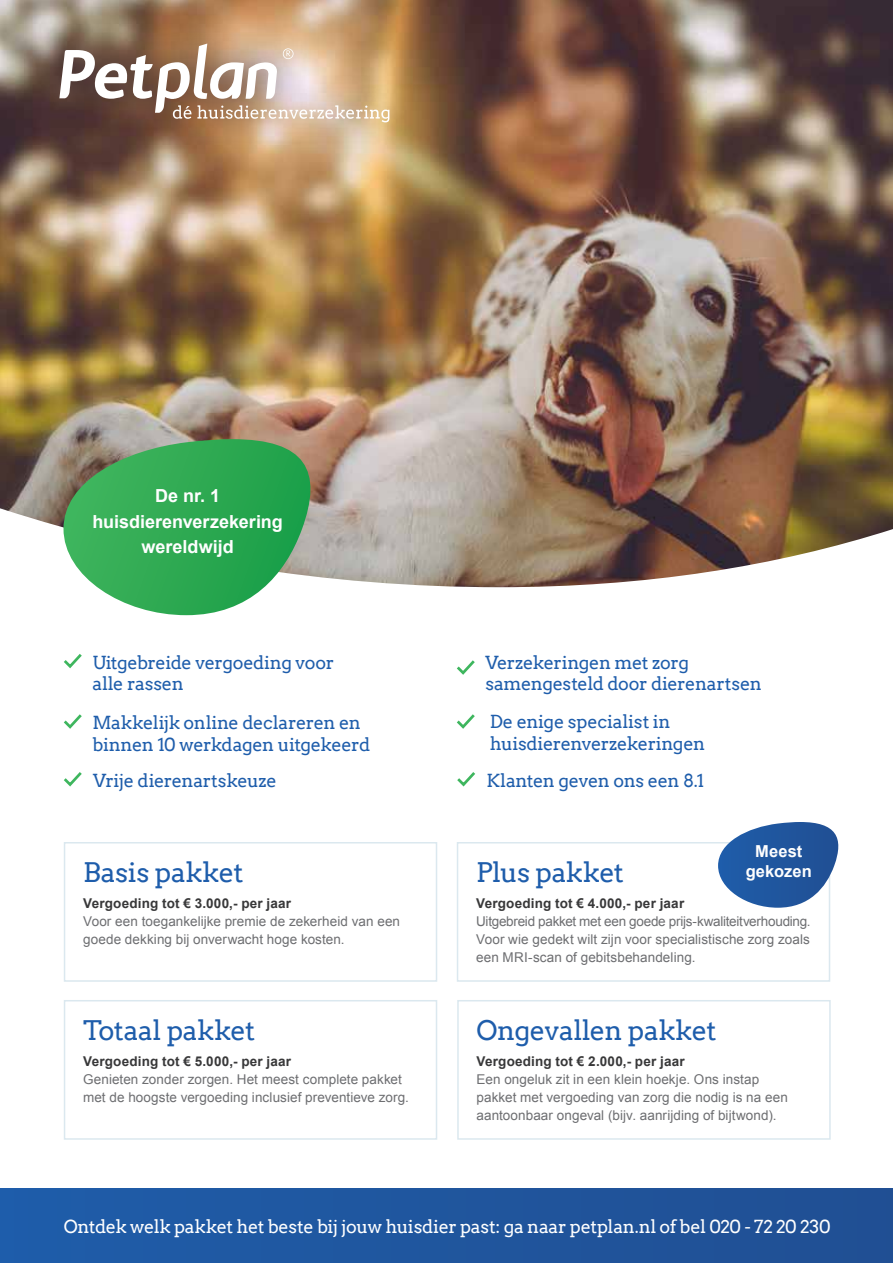
<style>
.page{position:relative;width:893px;height:1263px;background:#fff}
.page>*{position:absolute;margin:0;border:0;box-sizing:border-box;transform-origin:0 0}
.t1{font:27px "Arvo";letter-spacing:-.015em;color:#1e5dab}
.t2{font:18px/21.6px "Arvo";letter-spacing:-.02em;color:#1e5dab}
.t3{font:18px "Arvo";letter-spacing:-.02em;color:#fff}
.t4{font:700 18px/25.5px "Arial";color:#fefefe;text-align:center}
.t5{font:700 16.5px/19.5px "Arial";letter-spacing:.005em;color:#fefefe;text-align:center}
.t6{font:13.5px/18px "Arial";letter-spacing:.005em;color:#6d6e71}
.t7{font:700 13.5px "Arial";letter-spacing:.015em;color:#383839}
</style>
<div class="page">
<div style="left:0;top:1188px;width:893px;height:75px;background:#1f569e"></div>
<div style="left:457px;top:1000px;width:374px;height:140px;border:2px solid #dbe8ef"></div>
<div style="left:457px;top:842px;width:373px;height:140px;border:2px solid #dbe8ef"></div>
<div style="left:64px;top:1000px;width:373px;height:140px;border:2px solid #dbe8ef"></div>
<div style="left:64px;top:842px;width:373px;height:140px;border:2px solid #dbe8ef"></div>
<img style="left:0;top:0;width:893px;height:587px">
<svg style="left:63px;top:439px;width:260px;height:176px;background:#56af6d"></svg>
<svg style="left:718px;top:822px;width:121px;height:86px"></svg>
<svg style="left:457px;top:660px;width:18px;height:15px"></svg>
<svg style="left:457px;top:772px;width:18px;height:15px"></svg>
<svg style="left:64px;top:654px;width:18px;height:15px"></svg>
<svg style="left:457px;top:714px;width:18px;height:15px"></svg>
<svg style="left:64px;top:714px;width:18px;height:15px"></svg>
<svg style="left:64px;top:772px;width:18px;height:15px"></svg>
<svg style="left:28px;top:14px;width:392px;height:139px;background:#a58160"></svg>
<svg style="left:59px;top:44px;width:330px;height:78px"></svg>
<h2 class="t4" style="left:92px;top:484px;width:192px">De nr. 1 huisdierenverzekering wereldwijd</h2>
<h2 class="t2" style="left:92px;top:651px;width:243px">Uitgebreide vergoeding voor alle rassen</h2>
<h2 class="t2" style="left:92px;top:712px;width:279px">Makkelijk online declareren en binnen 10 werkdagen uitgekeerd</h2>
<h2 class="t2" style="left:93px;top:770px;width:185px">Vrije dierenartskeuze</h2>
<h1 class="t1" style="left:83px;top:856px;width:162px">Basis pakket</h1>
<p class="t7" style="left:83px;top:895px;width:209px">Vergoeding tot € 3.000,- per jaar</p>
<p class="t6" style="left:83px;top:913px;width:318px">Voor een toegankelijke premie de zekerheid van een goede dekking bij onverwacht hoge kosten.</p>
<h1 class="t1" style="left:83px;top:1014px;width:174px">Totaal pakket</h1>
<p class="t7" style="left:83px;top:1053px;width:210px">Vergoeding tot € 5.000,- per jaar</p>
<p class="t6" style="left:83px;top:1071px;width:327px">Genieten zonder zorgen. Het meest complete pakket met de hoogste vergoeding inclusief preventieve zorg.</p>
<h2 class="t2" style="left:485px;top:651px;width:278px">Verzekeringen met zorg samengesteld door dierenartsen</h2>
<h2 class="t2" style="left:490px;top:711px;width:217px">De enige specialist in huisdierenverzekeringen</h2>
<h2 class="t2" style="left:487px;top:770px;width:219px">Klanten geven ons een 8.1</h2>
<p class="t5" style="left:746px;top:842px;width:68px">Meest gekozen</p>
<h1 class="t1" style="left:476px;top:856px;width:149px">Plus pakket</h1>
<p class="t7" style="left:476px;top:895px;width:210px">Vergoeding tot € 4.000,- per jaar</p>
<p class="t6" style="left:476px;top:913px;width:336px;text-align:justify">Uitgebreid pakket met een goede prijs-kwaliteitverhouding.<br>Voor wie gedekt wilt zijn voor specialistische zorg zoals een MRI-scan of gebitsbehandeling.</p>
<h1 class="t1" style="left:477px;top:1014px;width:241px">Ongevallen pakket</h1>
<p class="t7" style="left:477px;top:1053px;width:210px">Vergoeding tot € 2.000,- per jaar</p>
<p class="t6" style="left:477px;top:1071px;width:313px">Een ongeluk zit in een klein hoekje. Ons instap pakket met vergoeding van zorg die nodig is na een aantoonbaar ongeval (bijv. aanrijding of bijtwond).</p>
<h2 class="t3" style="left:64px;top:1216px;width:768px">Ontdek welk pakket het beste bij jouw huisdier past: ga naar petplan.nl of bel 020 - 72 20 230</h2>
</div>
